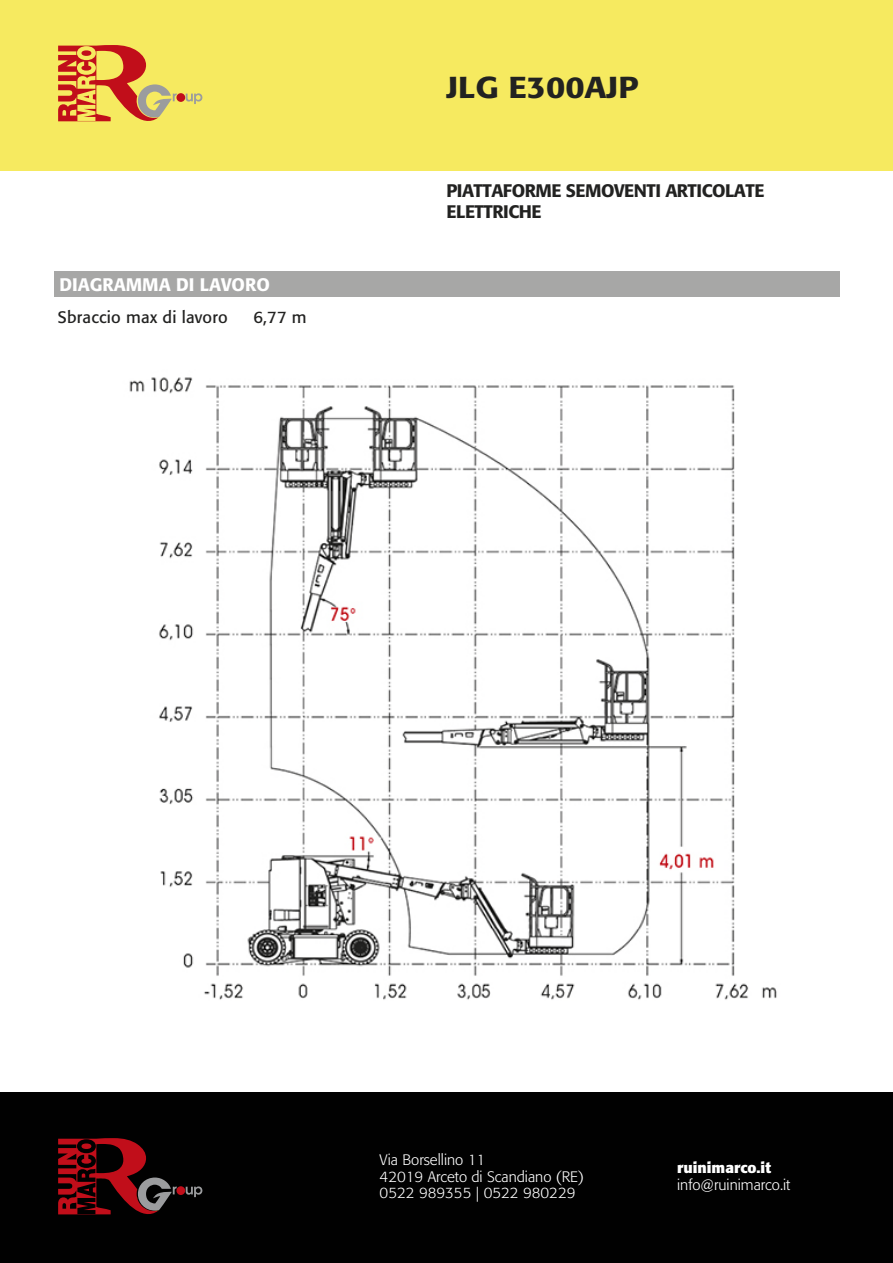
<style>
.page{position:relative;width:893px;height:1263px;background:#fff}
.page>*{position:absolute;margin:0;border:0;box-sizing:border-box;transform-origin:0 0}
.t1{font:500 30px "Formata";color:#222221;scale:1.1 1}
.t2{font:500 18px/21.6px "Formata";letter-spacing:-.025em;color:#222221}
.t3{font:500 18px "Formata";color:#fff}
.t4{font:16.5px "Formata";letter-spacing:.01em;color:#222221}
.t5{font:300 15px/16.5px "Formata";color:#fff}
.t6{font:700 15px "Formata";color:#fff}
</style>
<div class="page">
<div style="left:54px;top:271px;width:785px;height:26px;background:#a7a7a6"></div>
<div style="left:0;top:0;width:893px;height:170px;background:#f6ea60"></div>
<div style="left:0;top:1093px;width:893px;height:170px;background:#010101"></div>
<svg style="left:186px;top:93px;width:16px;height:11px"></svg>
<div style="left:176px;top:93px;width:9px;height:9px;background:#c10e1a;border-radius:50%"></div>
<svg style="left:58px;top:45px;width:119px;height:77px"></svg>
<svg style="left:186px;top:1186px;width:16px;height:11px"></svg>
<div style="left:176px;top:1186px;width:9px;height:9px;background:#c10e1a;border-radius:50%"></div>
<svg style="left:58px;top:1138px;width:119px;height:77px"></svg>
<img style="left:129px;top:377px;width:648px;height:623px">
<p class="t3" style="left:59px;top:274px;width:212px">DIAGRAMMA DI LAVORO</p>
<p class="t4" style="left:58px;top:307px;width:171px">Sbraccio max di lavoro</p>
<p class="t4" style="left:253px;top:307px;width:55px">6,77 m</p>
<h1 class="t1" style="left:446px;top:68px;width:176px">JLG E300AJP</h1>
<p class="t2" style="left:446px;top:179px;width:319px">PIATTAFORME SEMOVENTI ARTICOLATE<br>ELETTRICHE</p>
<p class="t5" style="left:380px;top:1152px;width:206px">Via Borsellino 11<br>42019 Arceto di Scandiano (RE)<br>0522 989355 | 0522 980229</p>
<p class="t6" style="left:677px;top:1158px;width:95px">ruinimarco.it</p>
<p class="t5" style="left:677px;top:1176px;width:115px">info@ruinimarco.it</p>
</div>
